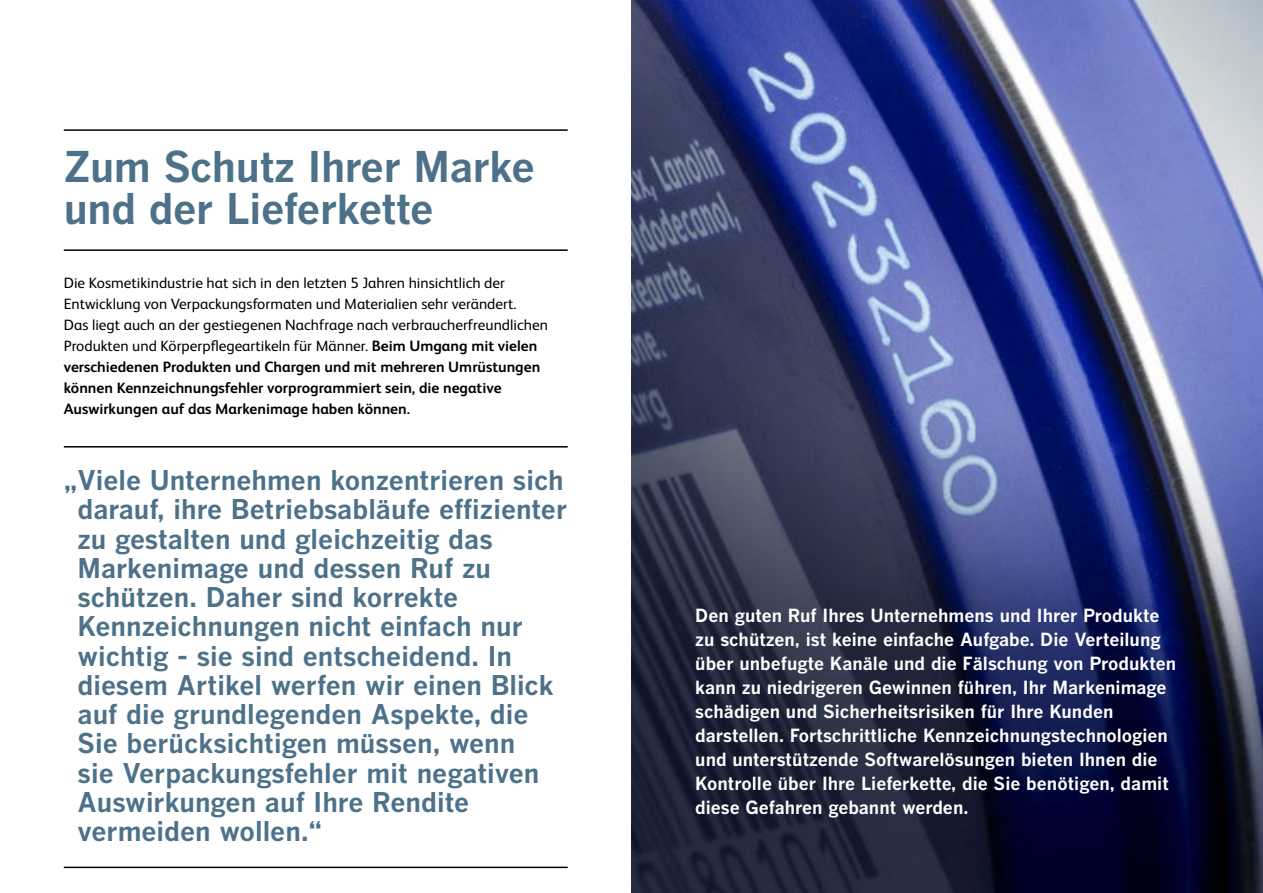
<style>
.page{position:relative;width:1263px;height:893px;background:#fff}
.page>*{position:absolute;margin:0;border:0;box-sizing:border-box;transform-origin:0 0}
.t1{font:700 42px/42px "Benton Gothic";letter-spacing:-.01em;color:#4c7189}
.t2{font:700 27px/29.2px "Benton Gothic";color:#4c7189}
.t3{font:700 18px/24px "Benton Gothic";color:#fff}
.t4{font:15px/21px "FS Albert Pro";color:#000}
.s1{font-weight:700}
</style>
<div class="page">
<img style="left:631px;top:0;width:632px;height:893px">
<hr style="left:64px;top:446px;width:504px;height:2px;background:#000">
<hr style="left:64px;top:867px;width:504px;height:1px;background:#000">
<hr style="left:64px;top:129px;width:504px;height:2px;background:#000">
<hr style="left:64px;top:249px;width:504px;height:2px;background:#000">
<h1 class="t1" style="left:64px;top:146px;width:473px">Zum Schutz Ihrer Marke und der Lieferkette</h1>
<p class="t4" style="left:64px;top:272px;width:486px">Die Kosmetikindustrie hat sich in den letzten 5 Jahren hinsichtlich der Entwicklung von Verpackungsformaten und Materialien sehr verändert.<br>Das liegt auch an der gestiegenen Nachfrage nach verbraucherfreundlichen Produkten und Körperpflegeartikeln für Männer. <span class="s1">Beim Umgang mit vielen verschiedenen Produkten und Chargen und mit mehreren Umrüstungen können Kennzeichnungsfehler vorprogrammiert sein, die negative Auswirkungen auf das Markenimage haben können.</span></p>
<p class="t2" style="left:78px;top:466px;width:491px;text-indent:-14px">„Viele Unternehmen konzentrieren sich darauf, ihre Betriebsabläufe effizienter zu gestalten und gleichzeitig das Markenimage und dessen Ruf zu schützen. Daher sind korrekte Kennzeichnungen nicht einfach nur wichtig - sie sind entscheidend. In diesem Artikel werfen wir einen Blick auf die grundlegenden Aspekte, die Sie berücksichtigen müssen, wenn<br>sie Verpackungsfehler mit negativen Auswirkungen auf Ihre Rendite vermeiden wollen.“</p>
<p class="t3" style="left:695px;top:604px;width:482px">Den guten Ruf Ihres Unternehmens und Ihrer Produkte zu schützen, ist keine einfache Aufgabe. Die Verteilung über unbefugte Kanäle und die Fälschung von Produkten kann zu niedrigeren Gewinnen führen, Ihr Markenimage schädigen und Sicherheitsrisiken für Ihre Kunden darstellen. Fortschrittliche Kennzeichnungstechnologien und unterstützende Softwarelösungen bieten Ihnen die Kontrolle über Ihre Lieferkette, die Sie benötigen, damit diese Gefahren gebannt werden.</p>
</div>
